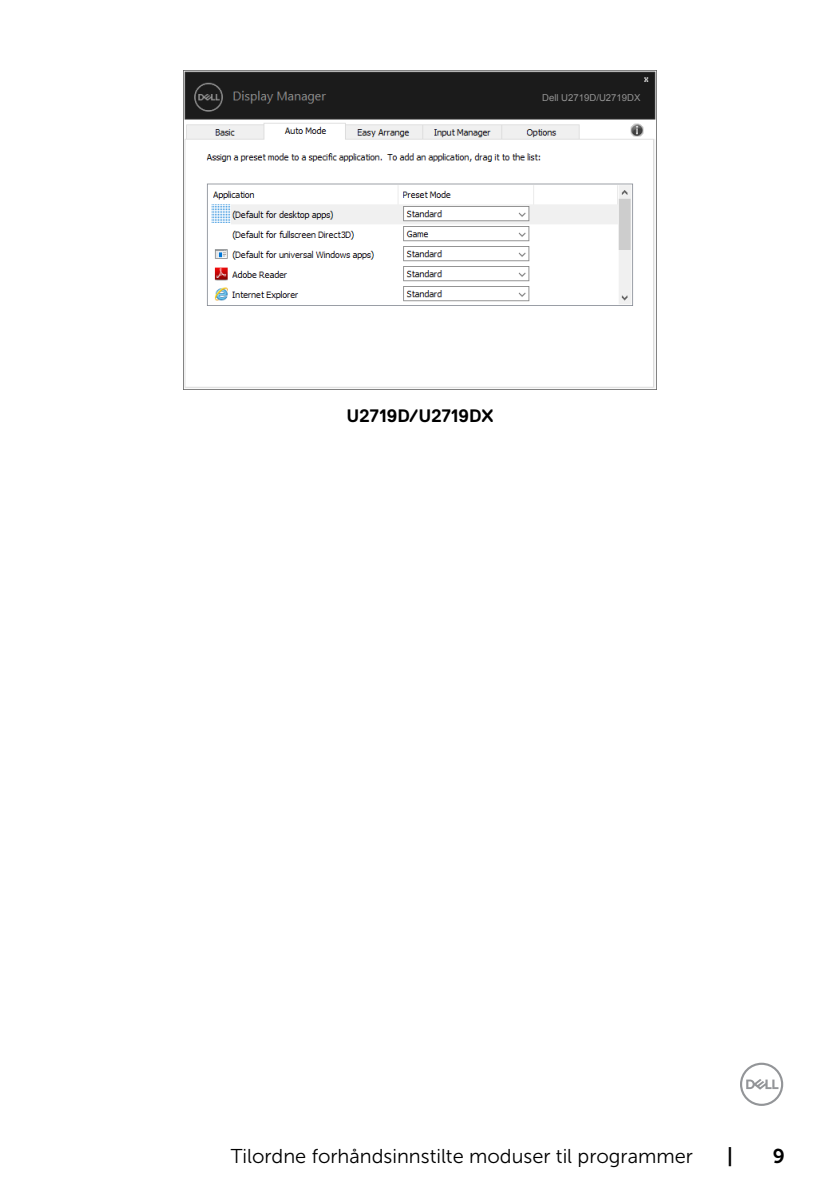
<style>
.page{position:relative;width:840px;height:1191px;background:#fff}
.page>*{position:absolute;margin:0;border:0;box-sizing:border-box;transform-origin:0 0}
.t1{font:20px "Museo Sans For Dell 300";color:#000}
.t2{font:20px "Museo Sans For Dell 700";color:#000}
.t3{font:700 18px "Dell Replica";color:#000}
.t4{font:9.6px "Arial";color:#939393}
</style>
<div class="page">
<svg style="left:740px;top:1062px;width:42px;height:44px"></svg>
<img style="left:183px;top:71px;width:473px;height:319px">
<div style="left:538px;top:92px;width:103px;height:11px;background:#1b1b1b"></div>
<p class="t4" style="left:542px;top:91px;width:100px">Dell U2719D/U2719DX</p>
<p class="t3" style="left:346px;top:405px;width:148px">U2719D/U2719DX</p>
<p class="t1" style="left:230px;top:1145px;width:463px">Tilordne forhåndsinnstilte moduser til programmer</p>
<p class="t2" style="left:726px;top:1144px;width:7px">|</p>
<p class="t2" style="left:772px;top:1144px;width:14px">9</p>
</div>
